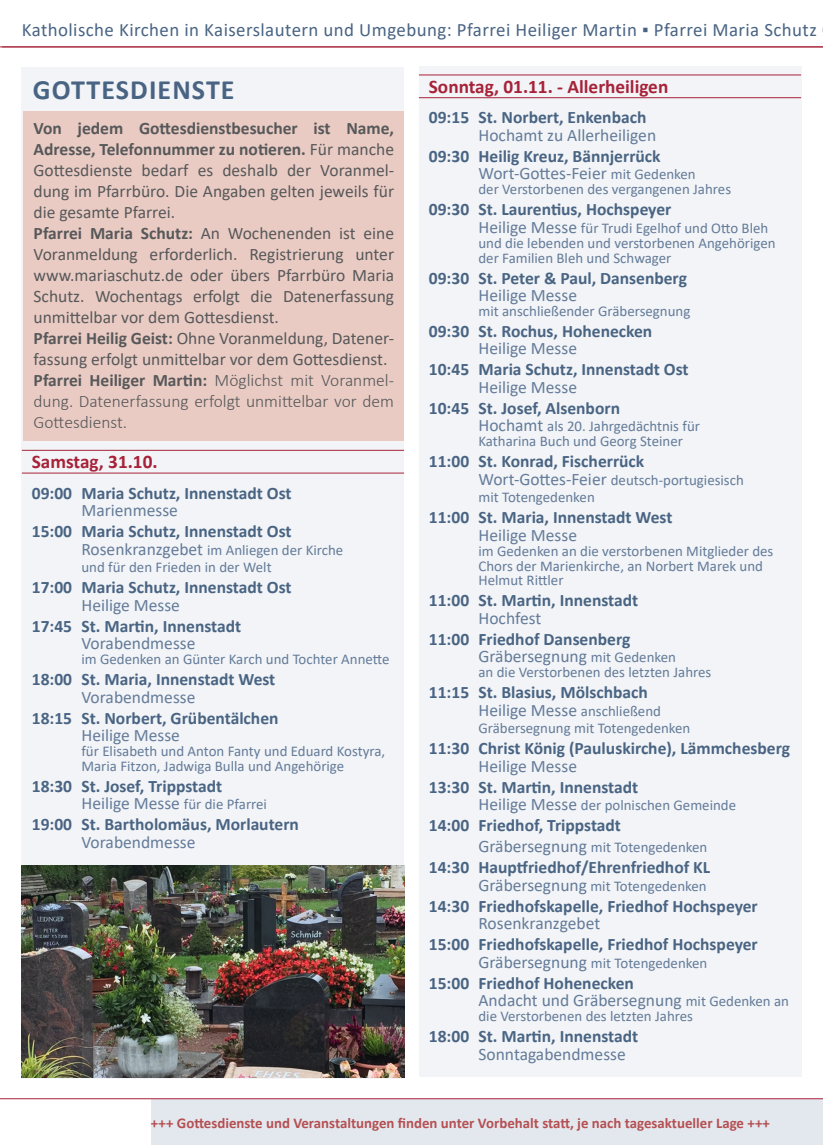
<style>
.page{position:relative;width:823px;height:1145px;background:#fff}
.page>*{position:absolute;margin:0;border:0;box-sizing:border-box;transform-origin:0 0}
.TitelÜberschrift{font:700 28px "Calibri";letter-spacing:.04em;color:#496483}
.TagDatum{font:700 19.25px "Calibri";color:#a72239}
.t1{font:18.9px "Calibri";letter-spacing:.02em;color:#496483}
.Uhrzeit_Kirche{font:700 17.5px "Calibri";color:#496483}
.t2{font:17.5px/21px "Calibri";color:#57585a;text-align:justify}
.Messe{font:17.5px "Calibri";color:#647b99}
.t3{font:300 17.5px/21px "Calibri";color:#57585a;text-align:justify}
.Messe-2{font:700 17.5px "Calibri";color:#496483}
.Messe-3{font:14.88px/14.9px "Calibri";color:#647b99}
.Zusatztext{font:14.88px/14.9px "Calibri";color:#647b99}
.t4{font:700 14.88px "Calibri";color:#b55052}
.Uhrzeit_Kirche-2{font:14.88px "Calibri";color:#647b99}
.s1{font-weight:700}
.s2{font-size:17.5px}
.s3{font-size:14.88px}
</style>
<div class="page">
<div style="left:419px;top:67px;width:382px;height:1010px;background:#f2f4f7"></div>
<hr style="left:0;top:47px;width:823px;height:1px;background:#a72239">
<hr style="left:419px;top:75px;width:382px;height:1px;background:#a72239">
<hr style="left:419px;top:97px;width:382px;height:1px;background:#a72239">
<div style="left:22px;top:67px;width:382px;height:1011px;background:#f2f4f7"></div>
<hr style="left:22px;top:450px;width:382px;height:1px;background:#a72239">
<hr style="left:22px;top:473px;width:382px;height:1px;background:#a72239">
<div style="left:24px;top:111px;width:380px;height:330px;background:#e9cbc3"></div>
<div style="left:151px;top:1099px;width:672px;height:46px;background:#e3e8ef"></div>
<hr style="left:0;top:1098px;width:823px;height:1px;background:#a72239">
<img style="left:22px;top:865px;width:382px;height:212px">
<p class="t1" style="left:22px;top:17px;width:796px">Katholische Kirchen in Kaiserslautern und Umgebung: Pfarrei Heiliger Martin ▪ Pfarrei Maria Schutz</p>
<p class="TitelÜberschrift" style="left:33px;top:69px;width:203px">GOTTESDIENSTE</p>
<p class="t2" style="left:34px;top:117px;width:362px"><span class="s1">Von jedem Gottesdienstbesucher ist Name, Adresse, Telefonnummer zu notieren.</span> Für manche Gottesdienste bedarf es deshalb der Voranmel&shy;dung im Pfarrbüro. Die Angaben gelten jeweils für die gesamte Pfarrei.</p>
<p class="t2" style="left:34px;top:222px;width:362px"><span class="s1">Pfarrei Maria Schutz:</span> An Wochenenden ist eine Voranmeldung erforderlich. Registrierung unter www.mariaschutz.de oder übers Pfarrbüro Maria Schutz. Wochentags erfolgt die Datenerfassung unmittelbar vor dem Gottesdienst.</p>
<p class="t2" style="left:34px;top:327px;width:362px"><span class="s1">Pfarrei Heilig Geist:</span> Ohne Voranmeldung, Datener&shy;fassung erfolgt unmittelbar vor dem Gottesdienst.</p>
<p class="t3" style="left:34px;top:369px;width:362px"><span class="s1">Pfarrei Heiliger Martin:</span> Möglichst mit Voranmel&shy;dung. Datenerfassung erfolgt unmittelbar vor dem Gottesdienst.</p>
<p class="TagDatum" style="left:32px;top:448px;width:127px">Samstag, 31.10.</p>
<p class="Uhrzeit_Kirche" style="left:32px;top:481px;width:261px">09:00 Maria Schutz, Innenstadt Ost</p>
<p class="Messe" style="left:81px;top:498px;width:98px">Marienmesse</p>
<p class="Uhrzeit_Kirche" style="left:32px;top:519px;width:261px">15:00 Maria Schutz, Innenstadt Ost</p>
<p class="Messe-3" style="left:81px;top:542px;width:263px"><span class="s2">Rosenkranzgebet</span> im Anliegen der Kirche</p>
<p class="Messe-3" style="left:81px;top:560px;width:192px">und für den Frieden in der Welt</p>
<p class="Uhrzeit_Kirche" style="left:32px;top:575px;width:261px">17:00 Maria Schutz, Innenstadt Ost</p>
<p class="Messe" style="left:81px;top:593px;width:100px">Heilige Messe</p>
<p class="Uhrzeit_Kirche" style="left:32px;top:614px;width:211px">17:45 St. Martin, Innenstadt</p>
<p class="Messe" style="left:81px;top:631px;width:115px">Vorabendmesse</p>
<p class="Zusatztext" style="left:81px;top:651px;width:309px">im Gedenken an Günter Karch und Tochter Annette</p>
<p class="Uhrzeit_Kirche" style="left:32px;top:667px;width:245px">18:00 St. Maria, Innenstadt West</p>
<p class="Messe" style="left:81px;top:685px;width:115px">Vorabendmesse</p>
<p class="Uhrzeit_Kirche" style="left:32px;top:706px;width:248px">18:15 St. Norbert, Grübentälchen</p>
<p class="Messe" style="left:81px;top:723px;width:100px">Heilige Messe</p>
<p class="Messe-3" style="left:81px;top:743px;width:305px">für Elisabeth und Anton Fanty und Eduard Kostyra,<br>Maria Fitzon, Jadwiga Bulla und Angehörige</p>
<p class="Uhrzeit_Kirche" style="left:32px;top:774px;width:192px">18:30 St. Josef, Trippstadt</p>
<p class="Messe-3" style="left:81px;top:797px;width:187px"><span class="s2">Heilige Messe</span> für die Pfarrei</p>
<p class="Uhrzeit_Kirche" style="left:32px;top:812px;width:269px">19:00 St. Bartholomäus, Morlautern</p>
<p class="Messe" style="left:81px;top:830px;width:115px">Vorabendmesse</p>
<p class="TagDatum" style="left:429px;top:73px;width:241px">Sonntag, 01.11. - Allerheiligen</p>
<p class="Uhrzeit_Kirche" style="left:429px;top:105px;width:219px">09:15 St. Norbert, Enkenbach</p>
<p class="Messe" style="left:478px;top:123px;width:179px">Hochamt zu Allerheiligen</p>
<p class="Uhrzeit_Kirche" style="left:429px;top:144px;width:233px">09:30 Heilig Kreuz, Bännjerrück</p>
<p class="Messe" style="left:478px;top:162px;width:219px">Wort-Gottes-Feier <span class="s3">mit Gedenken</span></p>
<p class="Messe-3" style="left:478px;top:182px;width:254px">der Verstorbenen des vergangenen Jahres</p>
<p class="Uhrzeit_Kirche" style="left:429px;top:197px;width:244px">09:30 St. Laurentius, Hochspeyer</p>
<p class="Messe-3" style="left:478px;top:220px;width:298px"><span class="s2">Heilige Messe</span> für Trudi Egelhof und Otto Bleh und die lebenden und verstorbenen Angehörigen der Familien Bleh und Schwager</p>
<p class="Uhrzeit_Kirche" style="left:429px;top:265px;width:259px">09:30 St. Peter &amp; Paul, Dansenberg</p>
<p class="Messe" style="left:478px;top:283px;width:100px">Heilige Messe</p>
<p class="Messe-3" style="left:478px;top:303px;width:213px">mit anschließender Gräbersegnung</p>
<p class="Uhrzeit_Kirche" style="left:429px;top:319px;width:225px">09:30 St. Rochus, Hohenecken</p>
<p class="Messe" style="left:478px;top:337px;width:100px">Heilige Messe</p>
<p class="Uhrzeit_Kirche" style="left:429px;top:357px;width:261px">10:45 Maria Schutz, Innenstadt Ost</p>
<p class="Messe" style="left:478px;top:375px;width:100px">Heilige Messe</p>
<p class="Messe-2" style="left:429px;top:396px;width:193px">10:45 St. Josef, Alsenborn</p>
<p class="Messe-3" style="left:478px;top:419px;width:223px"><span class="s2">Hochamt</span> als 20. Jahrgedächtnis für</p>
<p class="Zusatztext" style="left:478px;top:434px;width:206px">Katharina Buch und Georg Steiner</p>
<p class="Uhrzeit_Kirche" style="left:429px;top:449px;width:217px">11:00 St. Konrad, Fischerrück</p>
<p class="Messe-3" style="left:478px;top:472px;width:267px"><span class="s2">Wort-Gottes-Feier</span> deutsch-portugiesisch</p>
<p class="Messe-3" style="left:478px;top:490px;width:118px">mit Totengedenken</p>
<p class="Uhrzeit_Kirche" style="left:429px;top:505px;width:245px">11:00 St. Maria, Innenstadt West</p>
<p class="Messe" style="left:478px;top:523px;width:100px">Heilige Messe</p>
<p class="Zusatztext" style="left:478px;top:543px;width:296px">im Gedenken an die verstorbenen Mitglieder des<br>Chors der Marienkirche, an Norbert Marek und<br>Helmut Rittler</p>
<p class="Uhrzeit_Kirche" style="left:429px;top:588px;width:211px">11:00 St. Martin, Innenstadt</p>
<p class="Messe" style="left:478px;top:606px;width:64px">Hochfest</p>
<p class="Uhrzeit_Kirche" style="left:429px;top:627px;width:203px">11:00 Friedhof Dansenberg</p>
<p class="Messe" style="left:478px;top:645px;width:199px">Gräbersegnung <span class="s3">mit Gedenken</span></p>
<p class="Messe-3" style="left:478px;top:665px;width:234px">an die Verstorbenen des letzten Jahres</p>
<p class="Uhrzeit_Kirche" style="left:429px;top:680px;width:220px">11:15 St. Blasius, Mölschbach</p>
<p class="Messe" style="left:478px;top:698px;width:184px">Heilige Messe <span class="s3">anschließend</span></p>
<p class="Messe-3" style="left:478px;top:721px;width:213px">Gräbersegnung mit Totengedenken</p>
<p class="Uhrzeit_Kirche" style="left:429px;top:736px;width:362px">11:30 Christ König (Pauluskirche), Lämmchesberg</p>
<p class="Messe" style="left:478px;top:754px;width:100px">Heilige Messe</p>
<p class="Uhrzeit_Kirche" style="left:429px;top:775px;width:211px">13:30 St. Martin, Innenstadt</p>
<p class="Messe-3" style="left:478px;top:798px;width:259px"><span class="s2">Heilige Messe</span> der polnischen Gemeinde</p>
<p class="Uhrzeit_Kirche" style="left:429px;top:813px;width:194px">14:00 Friedhof, Trippstadt</p>
<p class="Uhrzeit_Kirche-2" style="left:478px;top:837px;width:230px"><span class="s2">Gräbersegnung</span> mit Totengedenken</p>
<p class="Uhrzeit_Kirche" style="left:429px;top:855px;width:283px">14:30 Hauptfriedhof/Ehrenfriedhof KL</p>
<p class="Messe-3" style="left:478px;top:878px;width:230px"><span class="s2">Gräbersegnung</span> mit Totengedenken</p>
<p class="Messe-2" style="left:429px;top:894px;width:330px">14:30 Friedhofskapelle, Friedhof Hochspeyer</p>
<p class="Messe" style="left:478px;top:911px;width:123px">Rosenkranzgebet</p>
<p class="Uhrzeit_Kirche" style="left:429px;top:932px;width:330px">15:00 Friedhofskapelle, Friedhof Hochspeyer</p>
<p class="Messe-3" style="left:478px;top:955px;width:230px"><span class="s2">Gräbersegnung</span> mit Totengedenken</p>
<p class="Uhrzeit_Kirche" style="left:429px;top:971px;width:206px">15:00 Friedhof Hohenecken</p>
<p class="Messe" style="left:478px;top:988px;width:312px">Andacht und Gräbersegnung <span class="s3">mit Gedenken an</span></p>
<p class="Messe-3" style="left:478px;top:1008px;width:216px">die Verstorbenen des letzten Jahres</p>
<p class="Uhrzeit_Kirche" style="left:429px;top:1024px;width:211px">18:00 St. Martin, Innenstadt</p>
<p class="Messe" style="left:478px;top:1042px;width:149px">Sonntagabendmesse</p>
<p class="t4" style="left:151px;top:1113px;width:620px">+++ Gottesdienste und Veranstaltungen finden unter Vorbehalt statt, je nach tagesaktueller Lage +++</p>
</div>
